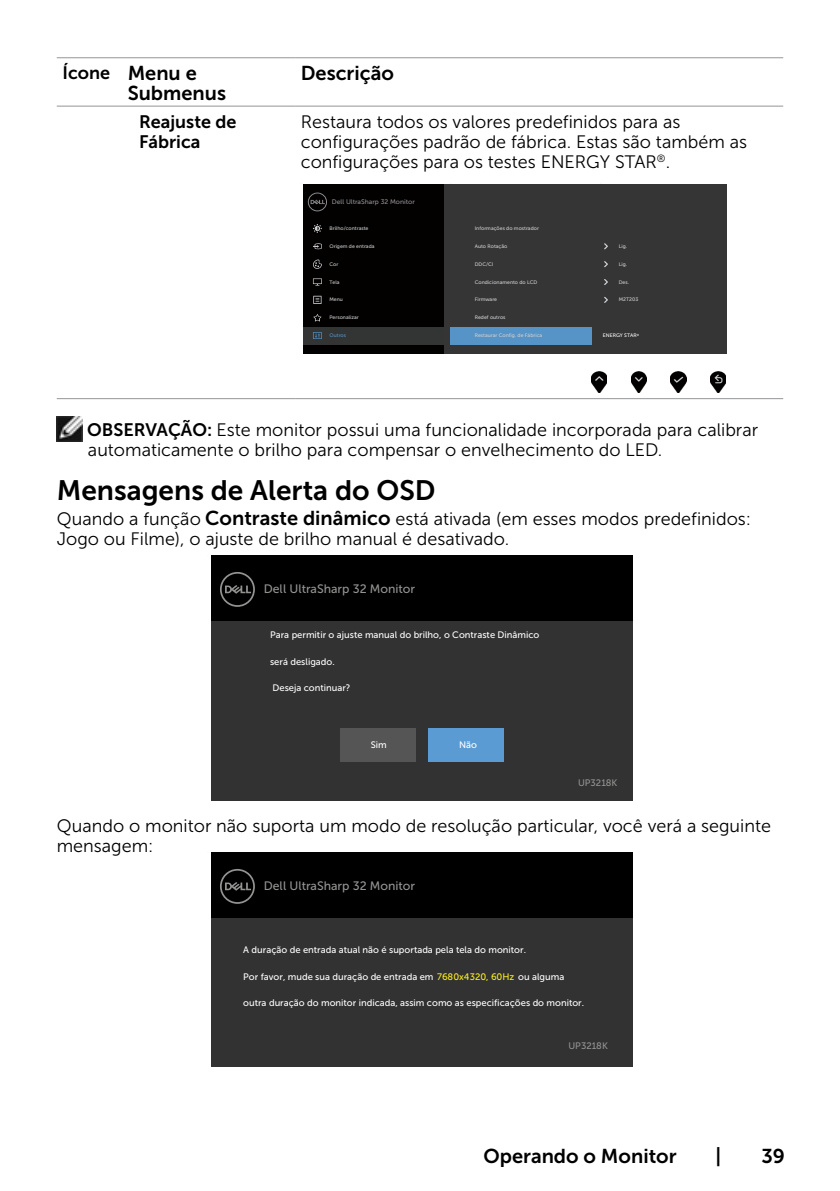
<style>
.page{position:relative;width:840px;height:1191px;background:#fff}
.page>*{position:absolute;margin:0;border:0;box-sizing:border-box;transform-origin:0 0}
.Head3{font:28px "Museo Sans For Dell 700";color:#000}
.Table_Head{font:20px/20px "Museo Sans For Dell 700";color:#000}
.Paragraph{font:18px/20px "Museo Sans For Dell 300";color:#000}
.Note{font:18px/20px "Museo Sans For Dell 300";color:#000}
.Table_Paragraph{font:18px/20px "Museo Sans For Dell 300";color:#000}
.Table_Paragraph-2{font:18px/20px "Museo Sans For Dell 700";color:#000}
.table_paragraph_OSD{font:18px "Museo Sans For Dell 700";color:#000}
.t1{font:12.2px "Museo Sans For Dell 500";color:#939392}
.t2{font:9.4px "Museo Sans For Dell 500";color:#fff}
.t3{font:9.4px "Museo Sans For Dell 500";color:#939392}
.t4{font:6.6px "Museo Sans For Dell 500";color:#8f9093}
.t5{font:5px "Museo Sans For Dell 500";color:#d0d1d2}
.t6{font:5px "Museo Sans For Dell 500";color:#fff}
.t7{font:5px "Museo Sans For Dell 500";color:#5693c6}
.s1{font-family:"Museo Sans For Dell 700"}
.s2{font-family:"Museo Sans For Dell 700";font-size:20px}
.s3{color:#fcee20}
</style>
<div class="page">
<hr style="left:57px;top:106px;width:65px;height:1px;background:#939598">
<hr style="left:122px;top:106px;width:173px;height:1px;background:#939598">
<hr style="left:295px;top:106px;width:487px;height:1px;background:#939598">
<hr style="left:57px;top:57px;width:65px;height:1px;background:#939598">
<hr style="left:122px;top:57px;width:173px;height:1px;background:#939598">
<hr style="left:295px;top:57px;width:487px;height:1px;background:#939598">
<hr style="left:57px;top:398px;width:65px;height:1px;background:#939598">
<hr style="left:122px;top:398px;width:173px;height:1px;background:#939598">
<hr style="left:295px;top:398px;width:487px;height:1px;background:#939598">
<div style="left:303px;top:184px;width:141px;height:169px;background:#030000"></div>
<svg style="left:307px;top:192px;width:20px;height:19px"></svg>
<div style="left:303px;top:327px;width:141px;height:17px;background:#333434"></div>
<div style="left:444px;top:184px;width:282px;height:169px;background:#353536"></div>
<svg style="left:604px;top:261px;width:3px;height:6px"></svg>
<svg style="left:604px;top:279px;width:3px;height:6px"></svg>
<svg style="left:604px;top:296px;width:3px;height:7px"></svg>
<svg style="left:604px;top:243px;width:3px;height:6px"></svg>
<svg style="left:313px;top:243px;width:9px;height:6px"></svg>
<svg style="left:313px;top:278px;width:9px;height:7px"></svg>
<svg style="left:313px;top:296px;width:8px;height:8px"></svg>
<svg style="left:313px;top:314px;width:8px;height:8px"></svg>
<svg style="left:313px;top:332px;width:9px;height:7px"></svg>
<svg style="left:313px;top:224px;width:9px;height:9px"></svg>
<svg style="left:313px;top:259px;width:9px;height:10px"></svg>
<img style="left:591px;top:371px;width:15px;height:22px">
<img style="left:631px;top:371px;width:15px;height:22px">
<img style="left:670px;top:371px;width:16px;height:22px">
<img style="left:710px;top:371px;width:15px;height:22px">
<div style="left:450px;top:327px;width:141px;height:17px;background:#5693c6"></div>
<img style="left:57px;top:416px;width:25px;height:26px">
<div style="left:211px;top:555px;width:421px;height:67px;background:#000"></div>
<svg style="left:220px;top:572px;width:35px;height:35px"></svg>
<div style="left:211px;top:622px;width:421px;height:179px;background:#323232"></div>
<div style="left:427px;top:728px;width:76px;height:33px;background:#5b9bd3"></div>
<div style="left:340px;top:728px;width:75px;height:33px;background:#555"></div>
<div style="left:211px;top:852px;width:421px;height:67px;background:#000"></div>
<svg style="left:220px;top:869px;width:35px;height:35px"></svg>
<div style="left:211px;top:919px;width:421px;height:148px;background:#323232"></div>
<p class="table_paragraph_OSD" style="left:62px;top:62px;width:49px">Ícone</p>
<p class="Table_Head" style="left:128px;top:63px;width:100px">Menu e<br>Submenus</p>
<p class="Table_Head" style="left:300px;top:63px;width:95px">Descrição</p>
<p class="Table_Paragraph-2" style="left:139px;top:111px;width:99px">Reajuste de<br>Fábrica</p>
<p class="Table_Paragraph" style="left:300px;top:111px;width:447px">Restaura todos os valores predefinidos para as configurações padrão de fábrica. Estas são também as configurações para os testes ENERGY STAR<sup>®</sup>.</p>
<p class="t4" style="left:332px;top:198px;width:84px">Dell UltraSharp 32 Monitor</p>
<p class="t5" style="left:329px;top:226px;width:40px">Brilho/contraste</p>
<p class="t5" style="left:329px;top:261px;width:10px">Cor</p>
<p class="t5" style="left:329px;top:279px;width:12px">Tela</p>
<p class="t5" style="left:329px;top:297px;width:15px">Menu</p>
<p class="t5" style="left:474px;top:226px;width:66px">Informações do mostrador</p>
<p class="t5" style="left:329px;top:243px;width:46px">Origem de entrada</p>
<p class="t5" style="left:474px;top:243px;width:34px">Auto Rotação</p>
<p class="t5" style="left:618px;top:243px;width:10px">Lig.</p>
<p class="t5" style="left:474px;top:261px;width:20px">DDC/CI</p>
<p class="t5" style="left:474px;top:297px;width:24px">Firmware</p>
<p class="t5" style="left:474px;top:315px;width:32px">Redef outros</p>
<p class="t5" style="left:618px;top:261px;width:10px">Lig.</p>
<p class="t5" style="left:474px;top:279px;width:64px">Condicionamento do LCD</p>
<p class="t5" style="left:618px;top:279px;width:12px">Des.</p>
<p class="t5" style="left:618px;top:297px;width:21px">M2T203</p>
<p class="t5" style="left:329px;top:315px;width:31px">Personalizar</p>
<p class="t7" style="left:329px;top:333px;width:18px">Outros</p>
<p class="t6" style="left:602px;top:333px;width:38px">ENERGY STAR<sup>®</sup></p>
<p class="t5" style="left:474px;top:333px;width:69px">Restaurar Config. de Fábrica</p>
<p class="Note" style="left:87px;top:420px;width:672px"><span class="s1">OBSERVAÇÃO:</span> Este monitor possui uma funcionalidade incorporada para calibrar automaticamente o brilho para compensar o envelhecimento do LED.</p>
<p class="Head3" style="left:57px;top:474px;width:380px">Mensagens de Alerta do OSD</p>
<p class="Paragraph" style="left:57px;top:509px;width:695px">Quando a função <span class="s2">Contraste dinâmico</span> está ativada (em esses modos predefinidos:<br>Jogo ou Filme), o ajuste de brilho manual é desativado.</p>
<p class="t1" style="left:264px;top:582px;width:153px">Dell UltraSharp 32 Monitor</p>
<p class="t2" style="left:270px;top:630px;width:271px">Para permitir o ajuste manual do brilho, o Contraste Dinâmico</p>
<p class="t2" style="left:270px;top:656px;width:66px">será desligado.</p>
<p class="t2" style="left:272px;top:683px;width:79px">Deseja continuar?</p>
<p class="t2" style="left:370px;top:739px;width:18px">Sim</p>
<p class="t2" style="left:459px;top:739px;width:19px">Não</p>
<p class="t3" style="left:577px;top:778px;width:41px">UP3218K</p>
<p class="Paragraph" style="left:57px;top:816px;width:715px">Quando o monitor não suporta um modo de resolução particular, você verá a seguinte mensagem:</p>
<p class="t1" style="left:264px;top:879px;width:153px">Dell UltraSharp 32 Monitor</p>
<p class="t2" style="left:243px;top:945px;width:284px">A duração de entrada atual não é suportada pela tela do monitor.</p>
<p class="t2" style="left:243px;top:971px;width:322px">Por favor, mude sua duração de entrada em <span class="s3">7680x4320, 60Hz</span> ou alguma</p>
<p class="t2" style="left:243px;top:998px;width:342px">outra duração do monitor indicada, assim como as especificações do monitor.</p>
<p class="t3" style="left:568px;top:1040px;width:41px">UP3218K</p>
<h2 class="Table_Head" style="left:483px;top:1145px;width:194px">Operando o Monitor</h2>
<h2 class="Table_Head" style="left:715px;top:1145px;width:7px">|</h2>
<h2 class="Table_Head" style="left:761px;top:1145px;width:25px">39</h2>
</div>
